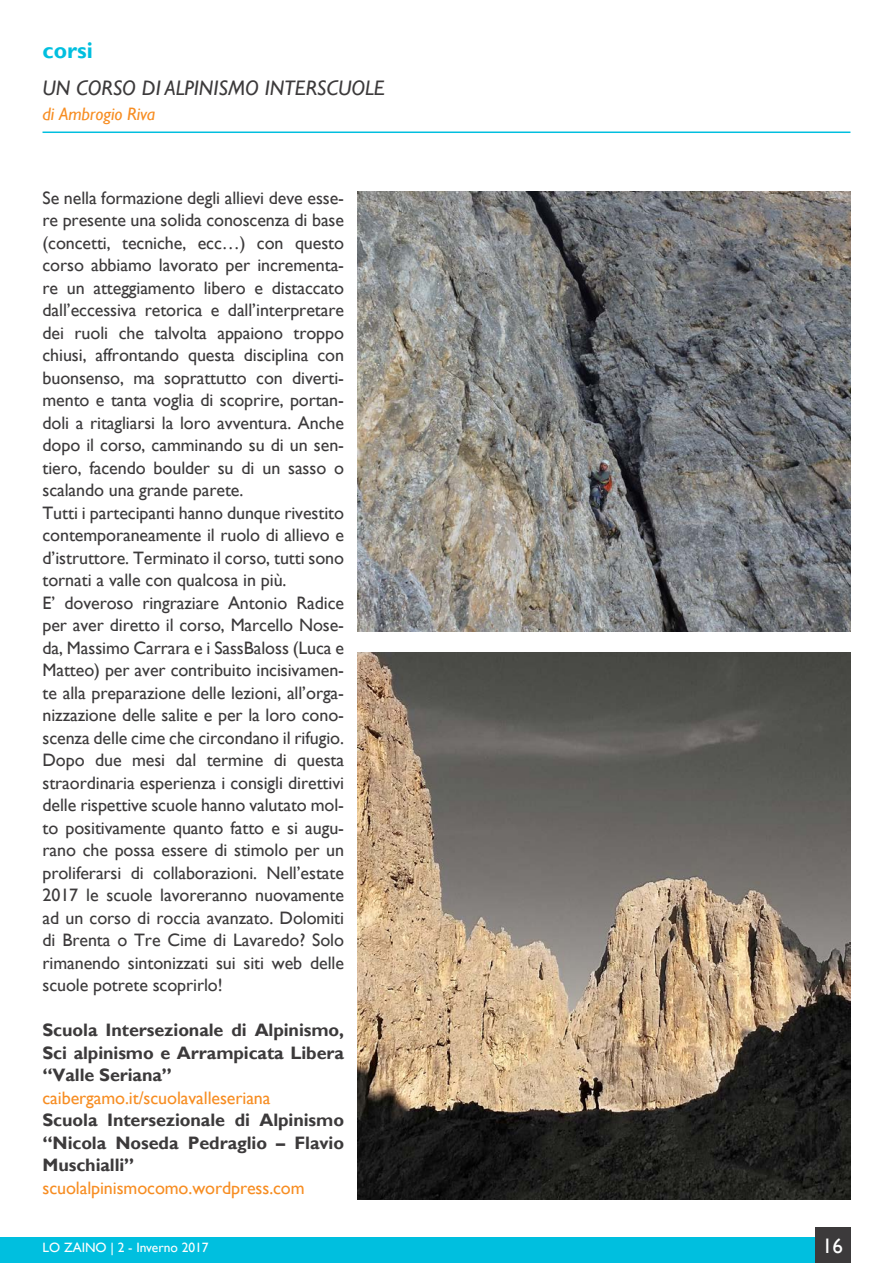
<style>
.page{position:relative;width:893px;height:1263px;background:#fff}
.page>*{position:absolute;margin:0;border:0;box-sizing:border-box;transform-origin:0 0}
.t1{font:700 22.5px "Gill Sans";color:#00bfdf}
.t2{font:italic 21px "Gill Sans";color:#3c3a3b}
.t3{font:21px "Gill Sans";color:#fff}
.t4{font:18px/22.5px "Gill Sans";letter-spacing:-.005em;color:#3c3a3b}
.t5{font:700 18px/22.5px "Gill Sans";letter-spacing:-.005em;color:#3c3a3b;text-align:justify}
.t6{font:18px "Gill Sans";letter-spacing:-.005em;color:#f78d22}
.t7{font:italic 18px "Gill Sans";letter-spacing:-.005em;color:#f78d22}
.t8{font:13.5px "Gill Sans";color:#fff}
</style>
<div class="page">
<div style="left:0;top:1238px;width:815px;height:25px;background:#00bfdf"></div>
<div style="left:815px;top:1228px;width:35px;height:35px;background:#3c3a3b"></div>
<img style="left:357px;top:191px;width:493px;height:440px">
<img style="left:357px;top:653px;width:493px;height:546px">
<hr style="left:43px;top:131px;width:807px;height:2px;background:#00bfdf">
<p class="t1" style="left:43px;top:37px;width:52px">corsi</p>
<p class="t2" style="left:43px;top:76px;width:344px">UN CORSO DI ALPINISMO INTERSCUOLE</p>
<p class="t7" style="left:43px;top:103px;width:114px">di Ambrogio Riva</p>
<p class="t4" style="left:43px;top:187px;width:303px">Se nella formazione degli allievi deve esse&shy;re presente una solida conoscenza di base (concetti, tecniche, ecc…) con questo corso abbiamo lavorato per incrementa&shy;re un atteggiamento libero e distaccato dall’eccessiva retorica e dall’interpretare dei ruoli che talvolta appaiono troppo chiusi, affrontando questa disciplina con buonsenso, ma soprattutto con diverti&shy;mento e tanta voglia di scoprire, portan&shy;doli a ritagliarsi la loro avventura. Anche dopo il corso, camminando su di un sen&shy;tiero, facendo boulder su di un sasso o scalando una grande parete.<br>Tutti i partecipanti hanno dunque rivestito contemporaneamente il ruolo di allievo e d’istruttore. Terminato il corso, tutti sono tornati a valle con qualcosa in più.<br>E’ doveroso ringraziare Antonio Radice per aver diretto il corso, Marcello Nose&shy;da, Massimo Carrara e i SassBaloss (Luca e Matteo) per aver contribuito incisivamen&shy;te alla preparazione delle lezioni, all’orga&shy;nizzazione delle salite e per la loro cono&shy;scenza delle cime che circondano il rifugio.<br>Dopo due mesi dal termine di questa straordinaria esperienza i consigli direttivi delle rispettive scuole hanno valutato mol&shy;to positivamente quanto fatto e si augu&shy;rano che possa essere di stimolo per un proliferarsi di collaborazioni. Nell’estate 2017 le scuole lavoreranno nuovamente ad un corso di roccia avanzato. Dolomiti di Brenta o Tre Cime di Lavaredo? Solo rimanendo sintonizzati sui siti web delle scuole potrete scoprirlo!</p>
<p class="t5" style="left:43px;top:1019px;width:303px">Scuola Intersezionale di Alpinismo, Sci alpinismo e Arrampicata Libera “Valle Seriana”</p>
<p class="t6" style="left:43px;top:1087px;width:230px">caibergamo.it/scuolavalleseriana</p>
<p class="t5" style="left:43px;top:1109px;width:303px">Scuola Intersezionale di Alpinismo “Nicola Noseda Pedraglio – Flavio Muschialli”</p>
<p class="t6" style="left:43px;top:1177px;width:264px">scuolalpinismocomo.wordpress.com</p>
<p class="t8" style="left:43px;top:1239px;width:168px">LO ZAINO | 2 - Inverno 2017</p>
<p class="t3" style="left:822px;top:1233px;width:22px">16</p>
</div>
